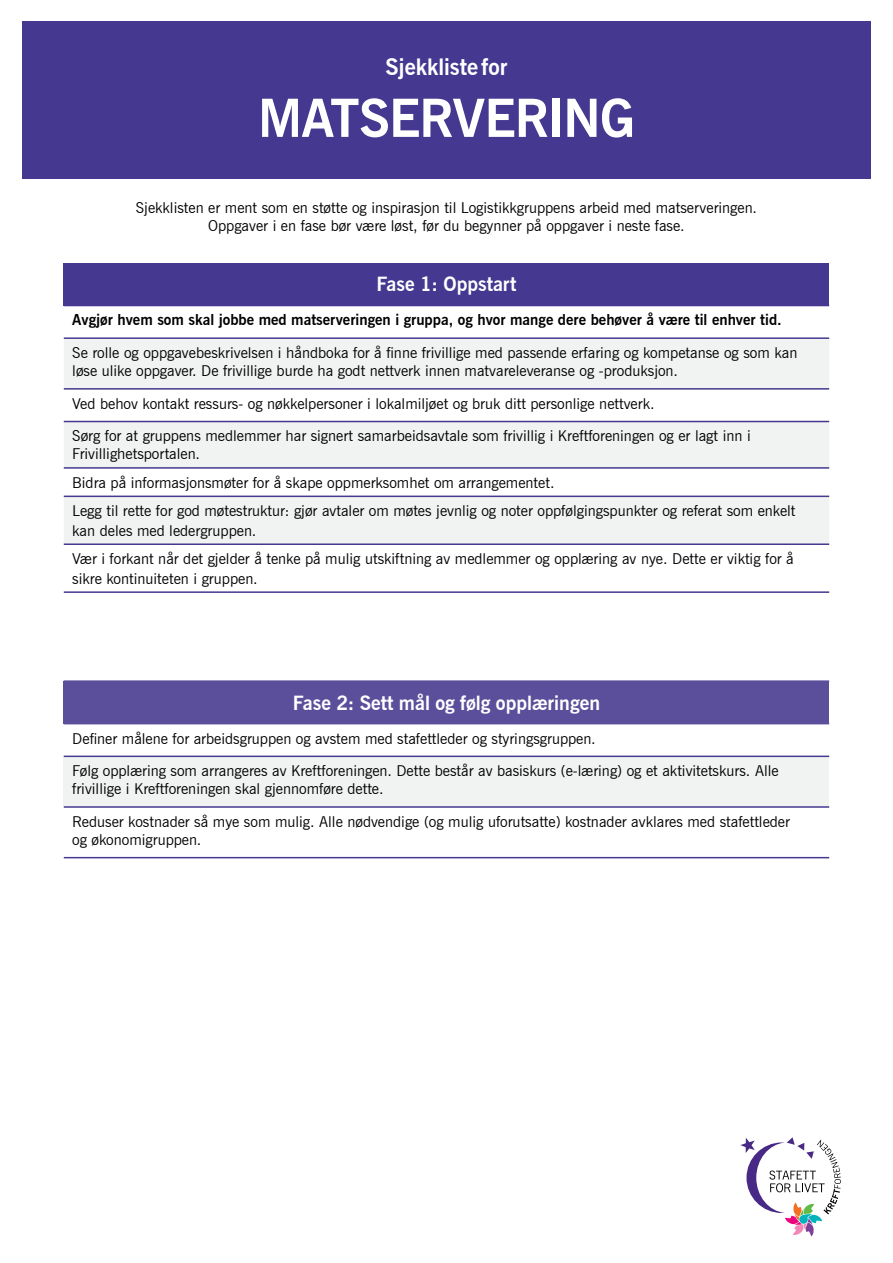
<style>
.page{position:relative;width:893px;height:1263px;background:#fff}
.page>*{position:absolute;margin:0;border:0;box-sizing:border-box;transform-origin:0 0}
.t1{font:700 52.5px "News Gothic BT";letter-spacing:-.025em;color:#fff}
.t2{font:700 22.5px "News Gothic BT";color:#fff}
.t3{font:700 19.5px "News Gothic BT";color:#fff}
.t4{font:15px/32.7px "News Gothic BT";color:#000}
.t5{font:700 15px "News Gothic BT";color:#000}
</style>
<div class="page">
<div style="left:22px;top:22px;width:849px;height:157px;background:#443890"></div>
<svg style="left:740px;top:1137px;width:101px;height:99px"></svg>
<div style="left:64px;top:263px;width:765px;height:42px;background:#443890"></div>
<svg style="left:64px;top:339px;width:765px;height:204px;fill:#f1f2f2"></svg>
<hr style="left:64px;top:305px;width:765px;height:1px;background:#443890">
<hr style="left:64px;top:421px;width:765px;height:1px;background:#443890">
<hr style="left:64px;top:467px;width:765px;height:2px;background:#443890">
<hr style="left:64px;top:496px;width:765px;height:1px;background:#443890">
<hr style="left:64px;top:543px;width:765px;height:2px;background:#443890">
<hr style="left:64px;top:591px;width:765px;height:2px;background:#443890">
<hr style="left:64px;top:337px;width:765px;height:2px;background:#443890">
<hr style="left:64px;top:388px;width:765px;height:2px;background:#443890">
<div style="left:64px;top:681px;width:765px;height:43px;background:#5b4f9b"></div>
<div style="left:64px;top:756px;width:765px;height:51px;background:#f1f2f2"></div>
<hr style="left:64px;top:857px;width:765px;height:1px;background:#443890">
<hr style="left:64px;top:755px;width:765px;height:2px;background:#443890">
<hr style="left:64px;top:806px;width:765px;height:2px;background:#443890">
<hr style="left:64px;top:680px;width:765px;height:2px;background:#5b4f9b">
<h2 class="t2" style="left:385px;top:57px;width:124px">Sjekkliste for</h2>
<h1 class="t1" style="left:258px;top:94px;width:379px">MATSERVERING</h1>
<p class="t4" style="left:136px;top:198px;width:623px;line-height:18px;text-align:center">Sjekklisten er ment som en støtte og inspirasjon til Logistikkgruppens arbeid med matserveringen.<br>Oppgaver i en fase bør være løst, før du begynner på oppgaver i neste fase.</p>
<h3 class="t3" style="left:377px;top:275px;width:141px">Fase 1: Oppstart</h3>
<p class="t5" style="left:72px;top:313px;width:711px">Avgjør hvem som skal jobbe med matserveringen i gruppa, og hvor mange dere behøver å være til enhver tid.</p>
<p class="t4" style="left:72px;top:344px;width:727px;line-height:18px">Se rolle og oppgavebeskrivelsen i håndboka for å finne frivillige med passende erfaring og kompetanse og som kan løse ulike oppgaver. De frivillige burde ha godt nettverk innen matvareleveranse og -produksjon.</p>
<p class="t4" style="left:72px;top:387px;width:680px">Ved behov kontakt ressurs- og nøkkelpersoner i lokalmiljøet og bruk ditt personlige nettverk.<br>Sørg for at gruppens medlemmer har signert samarbeidsavtale som frivillig i Kreftforeningen og er lagt inn i</p>
<p class="t4" style="left:72px;top:440px;width:725px;line-height:28.3px">Frivillighetsportalen.<br>Bidra på informasjonsmøter for å skape oppmerksomhet om arrangementet.<br>Legg til rette for god møtestruktur: gjør avtaler om møtes jevnlig og noter oppfølgingspunkter og referat som enkelt</p>
<p class="t4" style="left:72px;top:516px;width:723px;line-height:28.3px">kan deles med ledergruppen.<br>Vær i forkant når det gjelder å tenke på mulig utskiftning av medlemmer og opplæring av nye. Dette er viktig for å</p>
<p class="t4" style="left:72px;top:562px;width:187px">sikre kontinuiteten i gruppen.</p>
<h3 class="t3" style="left:293px;top:693px;width:309px">Fase 2: Sett mål og følg opplæringen</h3>
<p class="t4" style="left:72px;top:722px;width:708px">Definer målene for arbeidsgruppen og avstem med stafettleder og styringsgruppen.<br>Følg opplæring som arrangeres av Kreftforeningen. Dette består av basiskurs (e-læring) og et aktivitetskurs. Alle</p>
<p class="t4" style="left:72px;top:772px;width:719px">frivillige i Kreftforeningen skal gjennomføre dette.<br>Reduser kostnader så mye som mulig. Alle nødvendige (og mulig uforutsatte) kostnader avklares med stafettleder</p>
<p class="t4" style="left:72px;top:823px;width:131px">og økonomigruppen.</p>
</div>
